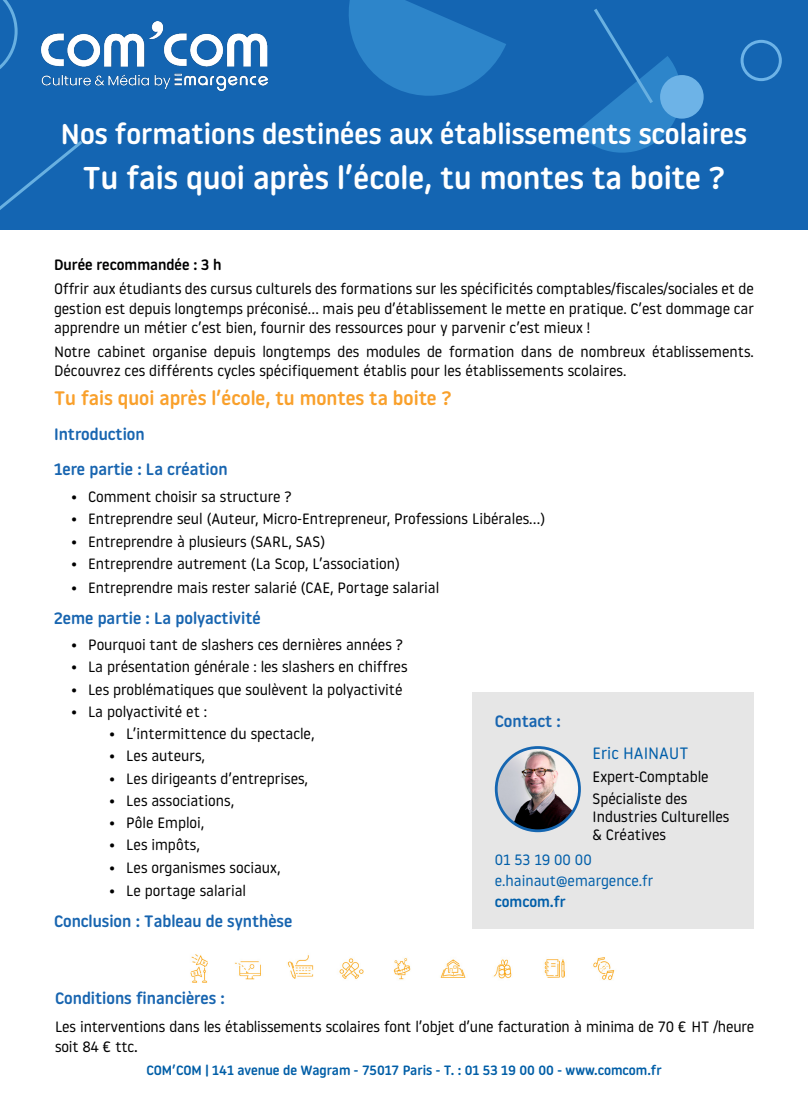
<style>
.page{position:relative;width:808px;height:1106px;background:#fff}
.page>*{position:absolute;margin:0;border:0;box-sizing:border-box;transform-origin:0 0}
.t1{font:500 31.5px "Roway Round";color:#fff}
.t2{font:500 28.5px "Roway Round";color:#fff}
.t3{font:500 19.5px "Roway Round";color:#f9a02b}
.t4{font:500 16.5px "Roway Round";color:#1865b0}
.t5{font:16.5px "Roway Round";color:#005ea9}
.t6{font:15px/19.5px "Roway Round";color:#000001}
.t7{font:15px "Roway Round";color:#005ea9}
.t8{font:500 15px "Roway Round";color:#000001}
.t9{font:500 15px "Roway Round";color:#005ea9}
.t10{font:500 13.5px "Roway Round";color:#005ea7}
.s1{font-size:16.5px}
</style>
<div class="page">
<div style="left:0;top:0;width:808px;height:230px;background:#1465b2"></div>
<svg style="left:577px;top:9px;width:111px;height:144px"></svg>
<div style="left:660px;top:75px;width:44px;height:44px;background:#6db3e7;border-radius:50%"></div>
<svg style="left:0;top:0;width:18px;height:69px"></svg>
<svg style="left:349px;top:0;width:157px;height:96px"></svg>
<svg style="left:0;top:141px;width:82px;height:69px"></svg>
<div style="left:740px;top:40px;width:42px;height:41px;border:3px solid #6db3e7;border-radius:50%"></div>
<img style="left:42px;top:21px;width:225px;height:70px">
<img style="left:190px;top:954px;width:18px;height:28px">
<img style="left:234px;top:961px;width:27px;height:19px">
<img style="left:287px;top:955px;width:27px;height:24px">
<img style="left:339px;top:958px;width:25px;height:21px">
<img style="left:393px;top:958px;width:18px;height:22px">
<img style="left:440px;top:959px;width:26px;height:19px">
<img style="left:493px;top:959px;width:19px;height:20px">
<img style="left:544px;top:959px;width:21px;height:19px">
<img style="left:593px;top:957px;width:22px;height:24px">
<div style="left:472px;top:692px;width:282px;height:237px;background:#e6e6e6"></div>
<img style="left:496px;top:747px;width:83px;height:83px;border-radius:42px">
<div style="left:495px;top:746px;width:86px;height:86px;border:3px solid #1566b1;border-radius:50%"></div>
<p class="t2" style="left:61px;top:114px;width:688px">Nos formations destinées aux établissements scolaires</p>
<p class="t1" style="left:83px;top:156px;width:644px">Tu fais quoi après l’école, tu montes ta boite ?</p>
<p class="t8" style="left:54px;top:254px;width:169px">Durée recommandée : 3 h</p>
<p class="t6" style="left:54px;top:278px;width:701px;text-align:justify">Offrir aux étudiants des cursus culturels des formations sur les spécificités comptables/fiscales/sociales et de gestion est depuis longtemps préconisé… mais peu d’établissement le mette en pratique. C’est dommage car apprendre un métier c’est bien, fournir des ressources pour y parvenir c’est mieux !</p>
<p class="t6" style="left:54px;top:341px;width:701px">Notre cabinet organise depuis longtemps des modules de formation dans de nombreux établissements.<br>Découvrez ces différents cycles spécifiquement établis pour les établissements scolaires.</p>
<p class="t3" style="left:54px;top:384px;width:399px">Tu fais quoi après l’école, tu montes ta boite ?</p>
<p class="t4" style="left:54px;top:423px;width:92px">Introduction</p>
<p class="t4" style="left:54px;top:458px;width:175px">1ere partie : La création</p>
<p class="t6" style="left:71px;top:486px;width:222px">• Comment choisir sa structure ?</p>
<p class="t6" style="left:71px;top:508px;width:476px">• Entreprendre seul (Auteur, Micro-Entrepreneur, Professions Libérales…)</p>
<p class="t6" style="left:71px;top:531px;width:256px">• Entreprendre à plusieurs (SARL, SAS)</p>
<p class="t6" style="left:71px;top:553px;width:331px">• Entreprendre autrement (La Scop, L’association)</p>
<p class="t6" style="left:71px;top:577px;width:370px">• Entreprendre mais rester salarié (CAE, Portage salarial</p>
<p class="t4" style="left:54px;top:606px;width:208px">2eme partie : La polyactivité</p>
<p class="t6" style="left:71px;top:634px;width:334px">• Pourquoi tant de slashers ces dernières années ?</p>
<p class="t6" style="left:71px;top:656px;width:338px">• La présentation générale : les slashers en chiffres</p>
<p class="t6" style="left:71px;top:679px;width:333px">• Les problématiques que soulèvent la polyactivité</p>
<p class="t6" style="left:71px;top:701px;width:138px">• La polyactivité et :</p>
<p class="t6" style="left:109px;top:723px;width:207px">• L’intermittence du spectacle,</p>
<p class="t6" style="left:109px;top:745px;width:97px">• Les auteurs,</p>
<p class="t6" style="left:109px;top:768px;width:200px">• Les dirigeants d’entreprises,</p>
<p class="t6" style="left:109px;top:790px;width:126px">• Les associations,</p>
<p class="t6" style="left:109px;top:812px;width:96px">• Pôle Emploi,</p>
<p class="t6" style="left:109px;top:834px;width:92px">• Les impôts,</p>
<p class="t6" style="left:109px;top:857px;width:173px">• Les organismes sociaux,</p>
<p class="t6" style="left:109px;top:880px;width:138px">• Le portage salarial</p>
<p class="t4" style="left:54px;top:910px;width:240px">Conclusion : Tableau de synthèse</p>
<p class="t4" style="left:495px;top:709px;width:68px">Contact :</p>
<p class="t5" style="left:593px;top:742px;width:97px">Eric HAINAUT</p>
<p class="t6" style="left:593px;top:766px;width:118px">Expert-Comptable</p>
<p class="t6" style="left:593px;top:789px;width:138px;line-height:18px">Spécialiste des<br>Industries Culturelles &amp; Créatives</p>
<p class="t7" style="left:495px;top:849px;width:98px">01 53 19 00 00</p>
<p class="t7" style="left:495px;top:870px;width:160px">e.hainaut@emargence.fr</p>
<p class="t9" style="left:495px;top:891px;width:72px">comcom.fr</p>
<p class="t4" style="left:55px;top:987px;width:171px">Conditions financières :</p>
<p class="t6" style="left:55px;top:1016px;width:701px">Les interventions dans les établissements scolaires font l’objet d’une facturation à minima de 70 € HT /heure soit 84 € ttc<span class="s1">.</span></p>
<p class="t10" style="left:146px;top:1060px;width:517px">COM’COM | 141 avenue de Wagram - 75017 Paris - T. : 01 53 19 00 00 - www.comcom.fr</p>
</div>
